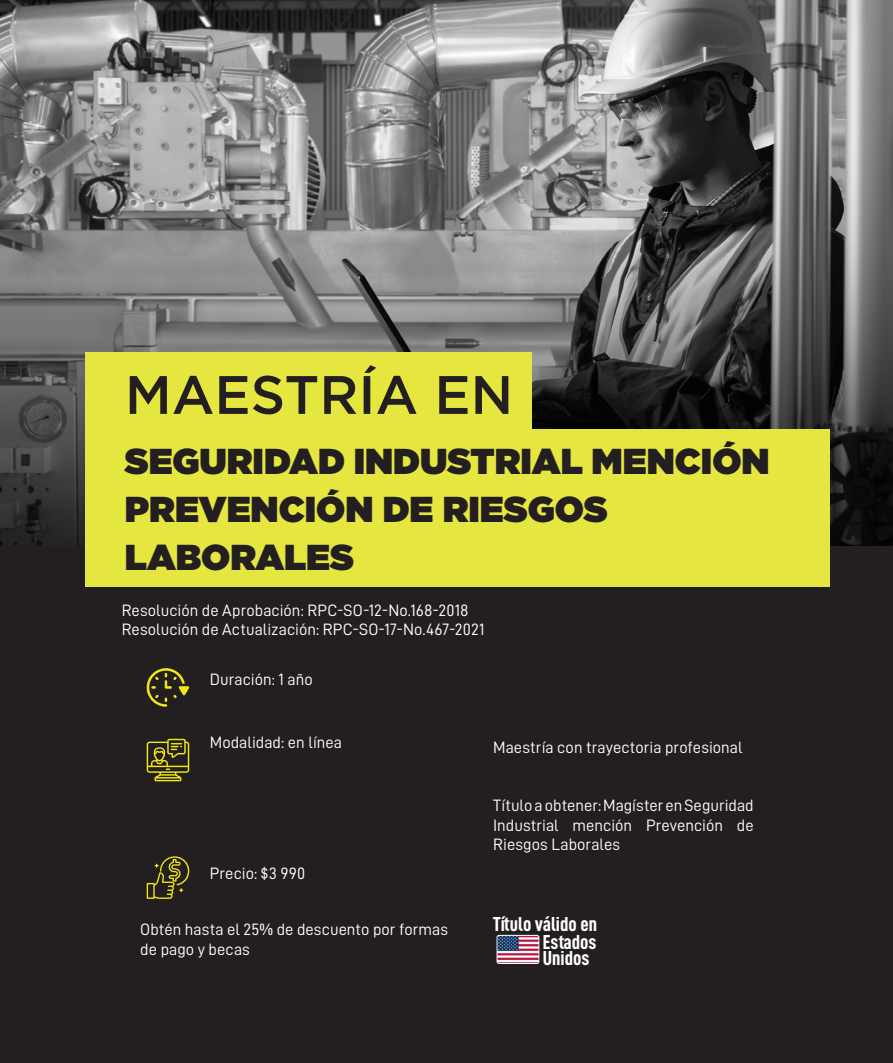
<style>
.page{position:relative;width:893px;height:1063px;background:#fff}
.page>*{position:absolute;margin:0;border:0;box-sizing:border-box;transform-origin:0 0}
.t1{font:500 54px "Gotham";color:#231f20}
.t2{font:900 36px/48px "Gotham";color:#231f20}
.t3{font:20.25px/18px "D DIN Condensed Bold";color:#fff;text-align:right}
.t4{font:16.5px/19.8px "D DIN";letter-spacing:.005em;color:#fff}
</style>
<div class="page">
<img style="left:0;top:0;width:893px;height:546px">
<div style="left:0;top:546px;width:893px;height:517px;background:#231f20"></div>
<div style="left:85px;top:353px;width:446px;height:83px;background:#e6e640"></div>
<div style="left:85px;top:429px;width:744px;height:158px;background:#e6e640"></div>
<svg style="left:147px;top:739px;width:42px;height:42px"></svg>
<svg style="left:147px;top:668px;width:43px;height:39px"></svg>
<svg style="left:147px;top:856px;width:42px;height:43px"></svg>
<svg style="left:497px;top:935px;width:42px;height:29px"></svg>
<img style="left:497px;top:936px;width:42px;height:27px">
<h1 class="t1" style="left:125px;top:359px;width:390px">MAESTRÍA EN</h1>
<h2 class="t2" style="left:125px;top:437px;width:646px">SEGURIDAD INDUSTRIAL MENCIÓN<br>PREVENCIÓN DE RIESGOS<br>LABORALES</h2>
<p class="t4" style="left:122px;top:600px;width:364px">Resolución de Aprobación: RPC-SO-12-No.168-2018<br>Resolución de Actualización: RPC-SO-17-No.467-2021</p>
<p class="t4" style="left:210px;top:669px;width:104px">Duración: 1 año</p>
<p class="t4" style="left:210px;top:733px;width:134px">Modalidad: en línea</p>
<p class="t4" style="left:210px;top:863px;width:97px">Precio: $3 990</p>
<p class="t4" style="left:493px;top:737px;width:251px">Maestría con trayectoria profesional</p>
<p class="t4" style="left:493px;top:795px;width:262px;text-align:justify">Título a obtener: Magíster en Seguridad Industrial mención Prevención de Riesgos Laborales</p>
<p class="t4" style="left:140px;top:919px;width:309px">Obtén hasta el 25% de descuento por formas de pago y becas</p>
<p class="t3" style="left:493px;top:914px;width:105px">Título válido en<br>Estados</p>
<p class="t3" style="left:543px;top:949px;width:48px">Unidos</p>
</div>
